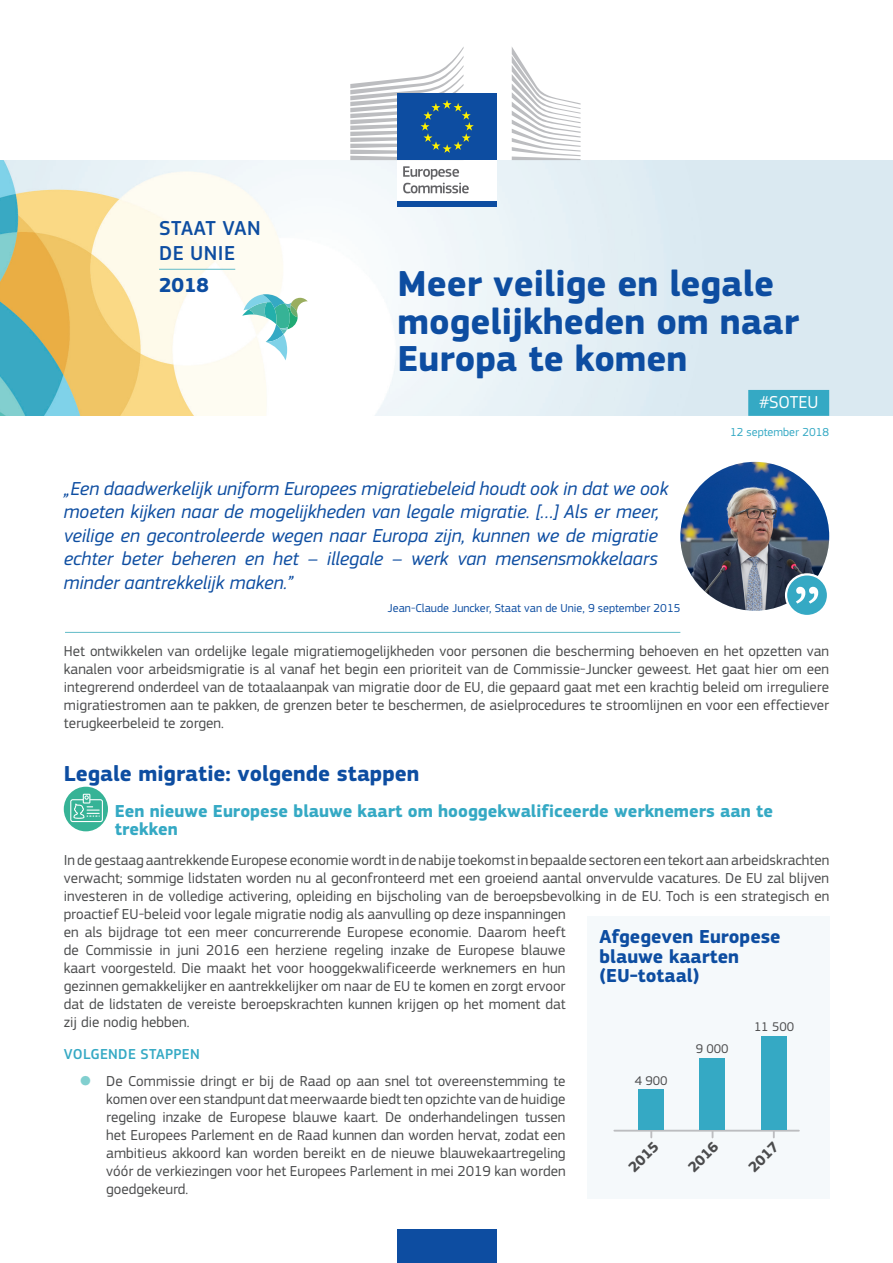
<style>
.page{position:relative;width:893px;height:1263px;background:#fff}
.page>*{position:absolute;margin:0;border:0;box-sizing:border-box;transform-origin:0 0}
.doc_title{font:700 37.5px/37.5px "EC Square Sans Pro";color:#0d4da1}
.title_1{font:700 22.5px "EC Square Sans Pro";color:#0d4da1}
.theme1{font:500 21px/25.2px "EC Square Sans Pro";letter-spacing:.02em;color:#0d4da1}
.theme2{font:700 21px "EC Square Sans Pro";color:#0d4da1}
.quote{font:italic 19.5px/23.4px "EC Square Sans Pro";letter-spacing:-.005em;color:#0d4da1}
.t1{font:700 19.5px/19.5px "EC Square Sans Pro";color:#0d4da1}
.title_2{font:700 18px/18px "EC Square Sans Pro";color:#35a9c4}
.tweet{font:18px "EC Square Sans Pro";color:#fff}
.body{font:15px/18px "EC Square Sans Pro";color:#4b4c4d}
.body_break{font:15px/18px "EC Square Sans Pro";color:#4b4c4d;text-align:justify}
.title_3{font:500 15px "EC Square Sans Pro";letter-spacing:.02em;color:#35a9c4}
.fig_1_2{font:700 15px "EC Square Sans Pro";color:#4b4c4d}
.t2{font:13.2px "EC Square Sans Pro";color:#4b4c4d}
.quote_auth{font:12px "EC Square Sans Pro";color:#0d4da1}
.doc_date{font:12px "EC Square Sans Pro";color:#35a9c4}
.s1{color:#81cfcf}
</style>
<div class="page">
<img style="left:0;top:160px;width:893px;height:256px">
<img style="left:680px;top:462px;width:149px;height:149px;border-radius:74px">
<svg style="left:242px;top:294px;width:66px;height:66px"></svg>
<div style="left:786px;top:574px;width:42px;height:42px;background:#35a9c4;border-radius:50%"></div>
<div style="left:785px;top:573px;width:44px;height:44px;border:2px solid #fff;border-radius:50%"></div>
<svg style="left:796px;top:587px;width:22px;height:17px"></svg>
<div style="left:748px;top:390px;width:81px;height:26px;background:#35a9c4"></div>
<hr style="left:159px;top:269px;width:76px;height:1px;background:#61bbc8">
<hr style="left:65px;top:632px;width:615px;height:1px;background:#61bbc8">
<div style="left:64px;top:787px;width:44px;height:44px;background:#36b396;border-radius:50%"></div>
<svg style="left:70px;top:794px;width:33px;height:28px"></svg>
<div style="left:587px;top:917px;width:242px;height:282px;background:#f5f9fb"></div>
<hr style="left:614px;top:1130px;width:185px;height:1px;background:#bcbdc0">
<svg style="left:650px;top:1131px;width:2px;height:6px"></svg>
<svg style="left:773px;top:1131px;width:2px;height:6px"></svg>
<div style="left:761px;top:1036px;width:26px;height:94px;background:#35a9c4"></div>
<div style="left:699px;top:1058px;width:26px;height:72px;background:#35a9c4"></div>
<div style="left:638px;top:1089px;width:26px;height:41px;background:#35a9c4"></div>
<div style="left:397px;top:158px;width:100px;height:44px;background:#fff"></div>
<div style="left:397px;top:201px;width:100px;height:6px;background:#0d4da1"></div>
<svg style="left:512px;top:47px;width:69px;height:113px"></svg>
<div style="left:397px;top:94px;width:100px;height:66px;background:#0d4da1"></div>
<svg style="left:350px;top:47px;width:124px;height:113px"></svg>
<svg style="left:403px;top:166px;width:66px;height:27px"></svg>
<div style="left:397px;top:1229px;width:100px;height:34px;background:#0d4da1"></div>
<p class="theme1" style="left:159px;top:216px;width:103px">STAAT VAN<br>DE UNIE</p>
<p class="theme2" style="left:159px;top:272px;width:52px">2018</p>
<p class="doc_title" style="left:398px;top:266px;width:403px">Meer veilige en legale mogelijkheden om naar<br>Europa te komen</p>
<p class="tweet" style="left:759px;top:392px;width:61px">#SOTEU</p>
<p class="doc_date" style="left:730px;top:425px;width:100px">12 september 2018</p>
<p class="quote" style="left:64px;top:477px;width:606px">„Een daadwerkelijk uniform Europees migratiebeleid houdt ook in dat we ook moeten kijken naar de mogelijkheden van legale migratie. […] Als er meer, veilige en gecontroleerde wegen naar Europa zijn, kunnen we de migratie echter beter beheren en het – illegale – werk van mensensmokkelaars minder aantrekkelijk maken.”</p>
<p class="quote_auth" style="left:388px;top:600px;width:294px">Jean-Claude Juncker, Staat van de Unie, 9 september 2015</p>
<p class="body_break" style="left:64px;top:642px;width:767px">Het ontwikkelen van ordelijke legale migratiemogelijkheden voor personen die bescherming behoeven en het opzetten van kanalen voor arbeidsmigratie is al vanaf het begin een prioriteit van de Commissie-Juncker geweest. Het gaat hier om een integrerend onderdeel van de totaalaanpak van migratie door de EU, die gepaard gaat met een krachtig beleid om irreguliere migratiestromen aan te pakken, de grenzen beter te beschermen, de asielprocedures te stroomlijnen en voor een effectiever terugkeerbeleid te zorgen.</p>
<p class="title_1" style="left:64px;top:760px;width:357px">Legale migratie: volgende stappen</p>
<p class="title_2" style="left:115px;top:802px;width:660px">Een nieuwe Europese blauwe kaart om hooggekwalificeerde werknemers aan te trekken</p>
<p class="body" style="left:64px;top:851px;width:767px">In de gestaag aantrekkende Europese economie wordt in de nabije toekomst in bepaalde sectoren een tekort aan arbeidskrachten verwacht; sommige lidstaten worden nu al geconfronteerd met een groeiend aantal onvervulde vacatures. De EU zal blijven investeren in de volledige activering, opleiding en bijscholing van de beroepsbevolking in de EU. Toch is een strategisch en proactief EU-beleid voor legale migratie nodig als aanvulling op deze inspanningen<br>en als bijdrage tot een meer concurrerende Europese economie. Daarom heeft<br>de Commissie in juni 2016 een herziene regeling inzake de Europese blauwe<br>kaart voorgesteld. Die maakt het voor hooggekwalificeerde werknemers en hun<br>gezinnen gemakkelijker en aantrekkelijker om naar de EU te komen en zorgt ervoor<br>dat de lidstaten de vereiste beroepskrachten kunnen krijgen op het moment dat<br>zij die nodig hebben.</p>
<p class="title_3" style="left:64px;top:1045px;width:137px">VOLGENDE STAPPEN</p>
<p class="body" style="left:106px;top:1072px;width:461px;text-align:justify;text-indent:-27px"><span class="s1">●</span> De Commissie dringt er bij de Raad op aan snel tot overeenstemming te komen over een standpunt dat meerwaarde biedt ten opzichte van de huidige regeling inzake de Europese blauwe kaart. De onderhandelingen tussen het Europees Parlement en de Raad kunnen dan worden hervat, zodat een ambitieus akkoord kan worden bereikt en de nieuwe blauwekaartregeling vóór de verkiezingen voor het Europees Parlement in mei 2019 kan worden goedgekeurd.</p>
<h3 class="t1" style="left:600px;top:927px;width:183px">Afgegeven Europese blauwe kaarten (EU-totaal)</h3>
<p class="t2" style="left:754px;top:1019px;width:42px">11 500</p>
<p class="t2" style="left:696px;top:1041px;width:34px">9 000</p>
<p class="t2" style="left:635px;top:1073px;width:34px">4 900</p>
<p class="fig_1_2" style="left:684px;top:1163px;width:37px;rotate:-45deg">2016</p>
<p class="fig_1_2" style="left:745px;top:1163px;width:37px;rotate:-45deg">2017</p>
<p class="fig_1_2" style="left:625px;top:1163px;width:37px;rotate:-45deg">2015</p>
</div>
